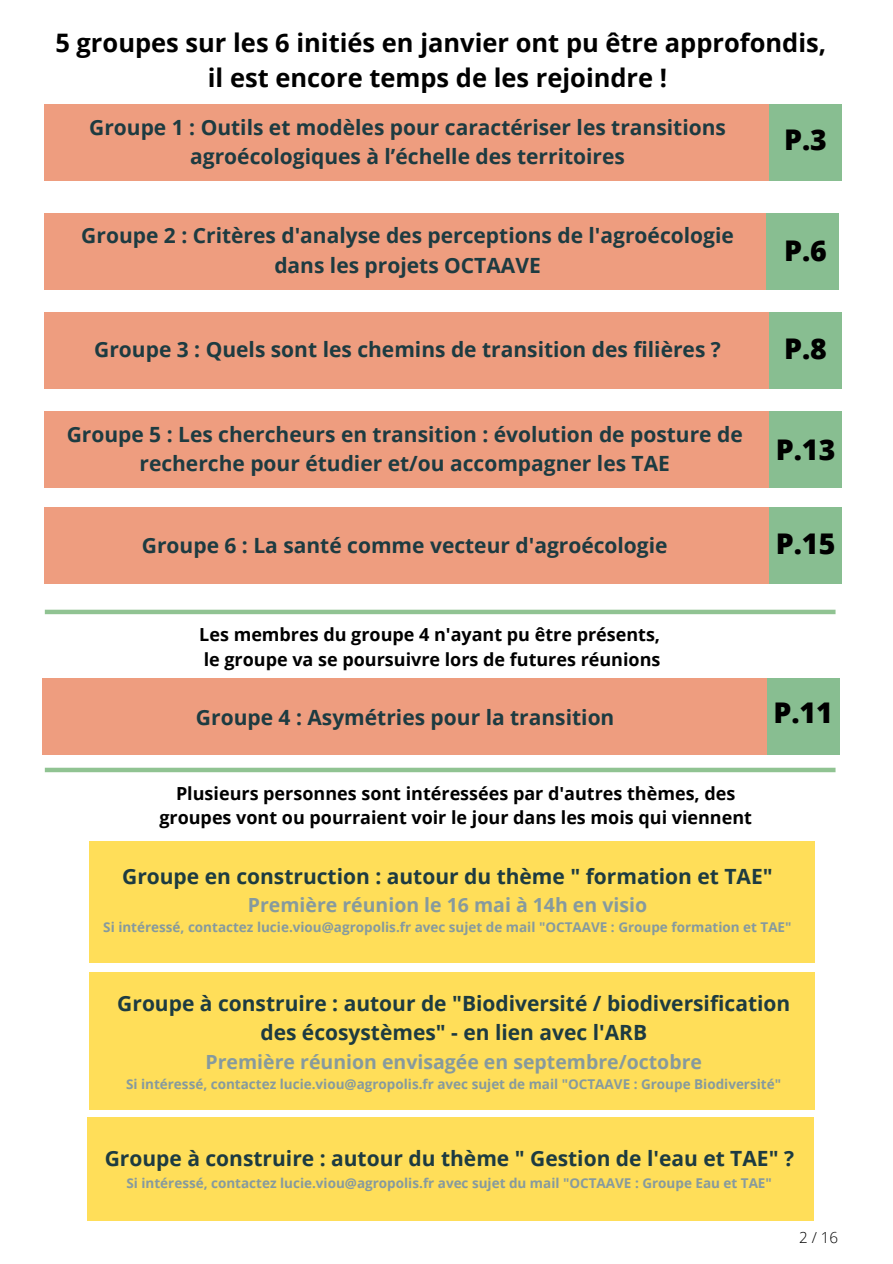
<style>
.page{position:relative;width:893px;height:1264px;background:#fff}
.page>*{position:absolute;margin:0;border:0;box-sizing:border-box;transform-origin:0 0}
.t1{font:800 28.5px "Open Sans";color:#000}
.t2{font:700 25.5px/34.8px "Open Sans";color:#000;text-align:center}
.t3{font:700 21px/29.2px "Open Sans";color:#1d3b41;text-align:center}
.t4{font:700 19.5px "Open Sans";color:#869a9e}
.t5{font:700 18px/24.8px "Open Sans";color:#000;text-align:center}
.t6{font:300 15.15px "Open Sans";color:#000}
.t7{font:700 13.5px "Open Sans";color:#869a9e}
</style>
<div class="page">
<div style="left:45px;top:105px;width:725px;height:76px;background:#ee9d7f"></div>
<div style="left:45px;top:213px;width:725px;height:76px;background:#ee9d7f"></div>
<div style="left:45px;top:312px;width:725px;height:76px;background:#ee9d7f"></div>
<div style="left:45px;top:411px;width:725px;height:77px;background:#ee9d7f"></div>
<div style="left:45px;top:507px;width:725px;height:77px;background:#ee9d7f"></div>
<div style="left:89px;top:841px;width:725px;height:122px;background:#ffde59"></div>
<div style="left:89px;top:972px;width:725px;height:137px;background:#ffde59"></div>
<div style="left:766px;top:213px;width:72px;height:76px;background:#88be91"></div>
<div style="left:769px;top:312px;width:72px;height:76px;background:#88be91"></div>
<div style="left:769px;top:411px;width:72px;height:77px;background:#88be91"></div>
<div style="left:769px;top:507px;width:72px;height:77px;background:#88be91"></div>
<div style="left:769px;top:105px;width:72px;height:76px;background:#88be91"></div>
<div style="left:45px;top:609px;width:790px;height:5px;background:#90c392"></div>
<div style="left:42px;top:678px;width:726px;height:76px;background:#ee9d7f"></div>
<div style="left:767px;top:678px;width:72px;height:76px;background:#88be91"></div>
<div style="left:45px;top:767px;width:790px;height:5px;background:#90c392"></div>
<div style="left:88px;top:1117px;width:725px;height:103px;background:#ffde59"></div>
<p class="t2" style="left:55px;top:24px;width:772px">5 groupes sur les 6 initiés en janvier ont pu être approfondis, il est encore temps de les rejoindre !</p>
<p class="t3" style="left:89px;top:112px;width:638px">Groupe 1 : Outils et modèles pour caractériser les transitions agroécologiques à l’échelle des territoires</p>
<p class="t3" style="left:81px;top:221px;width:654px">Groupe 2 : Critères d'analyse des perceptions de l'agroécologie dans les projets OCTAAVE</p>
<p class="t3" style="left:94px;top:334px;width:628px">Groupe 3 : Quels sont les chemins de transition des filières ?</p>
<p class="t3" style="left:67px;top:419px;width:677px">Groupe 5 : Les chercheurs en transition : évolution de posture de recherche pour étudier et/ou accompagner les TAE</p>
<p class="t3" style="left:142px;top:530px;width:527px">Groupe 6 : La santé comme vecteur d'agroécologie</p>
<p class="t5" style="left:199px;top:622px;width:462px">Les membres du groupe 4 n'ayant pu être présents,</p>
<p class="t5" style="left:204px;top:646px;width:458px">le groupe va se poursuivre lors de futures réunions</p>
<p class="t1" style="left:784px;top:119px;width:44px">P.3</p>
<p class="t1" style="left:784px;top:230px;width:44px">P.6</p>
<p class="t1" style="left:784px;top:328px;width:44px">P.8</p>
<p class="t1" style="left:775px;top:429px;width:61px">P.13</p>
<p class="t1" style="left:775px;top:523px;width:61px">P.15</p>
<p class="t3" style="left:196px;top:702px;width:420px">Groupe 4 : Asymétries pour la transition</p>
<p class="t1" style="left:773px;top:692px;width:61px">P.11</p>
<p class="t5" style="left:159px;top:780px;width:594px">Plusieurs personnes sont intéressées par d'autres thèmes, des groupes vont ou pourraient voir le jour dans les mois qui viennent</p>
<p class="t3" style="left:122px;top:861px;width:652px">Groupe en construction : autour du thème " formation et TAE"</p>
<p class="t4" style="left:248px;top:891px;width:401px">Première réunion le 16 mai à 14h en visio</p>
<p class="t7" style="left:103px;top:917px;width:689px">Si intéressé, contactez lucie.viou@agropolis.fr avec sujet de mail "OCTAAVE : Groupe formation et TAE"</p>
<p class="t3" style="left:117px;top:988px;width:674px">Groupe à construire : autour de "Biodiversité / biodiversification des écosystèmes" - en lien avec l'ARB</p>
<p class="t4" style="left:205px;top:1047px;width:498px">Première réunion envisagée en septembre/octobre</p>
<p class="t7" style="left:126px;top:1074px;width:656px">Si intéressé, contactez lucie.viou@agropolis.fr avec sujet de mail "OCTAAVE : Groupe Biodiversité"</p>
<p class="t3" style="left:105px;top:1143px;width:690px">Groupe à construire : autour du thème " Gestion de l'eau et TAE" ?</p>
<p class="t7" style="left:126px;top:1173px;width:647px">Si intéressé, contactez lucie.viou@agropolis.fr avec sujet du mail "OCTAAVE : Groupe Eau et TAE"</p>
<p class="t6" style="left:799px;top:1226px;width:41px">2/16</p>
</div>
